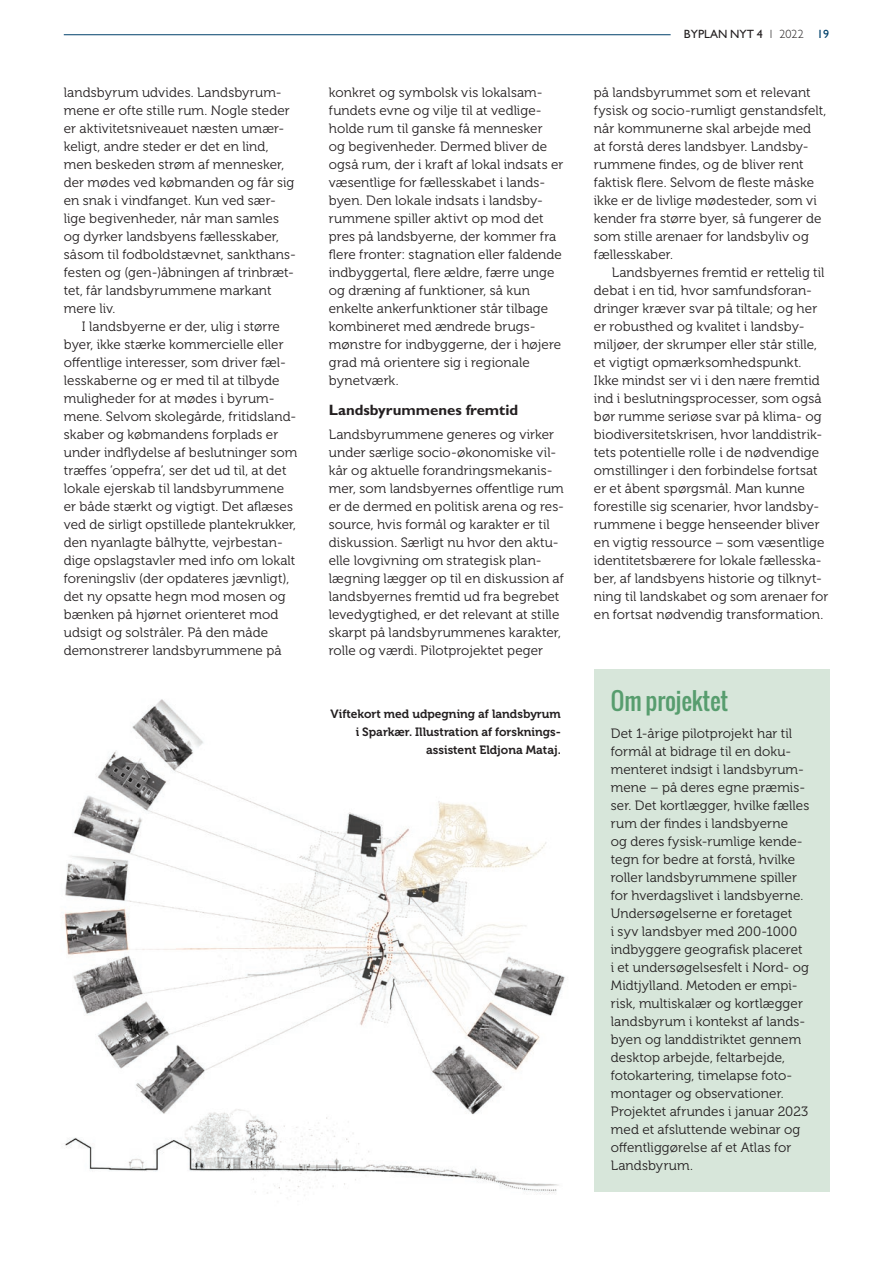
<style>
.page{position:relative;width:893px;height:1263px;background:#fff}
.page>*{position:absolute;margin:0;border:0;box-sizing:border-box;transform-origin:0 0}
.t1{font:23.85px "Oswald";letter-spacing:-.005em;color:#579d6e}
.t2{font:700 15px "Gill Sans Std";color:#231f20}
.t3{font:13.5px/18px "Museo 300";letter-spacing:.005em;color:#231f20}
.t4{font:12px/18px "Museo 700";color:#231f20;text-align:right}
.t5{font:12px "Gill Sans Std";color:#231f20}
.s1{font-weight:300}
.s2{color:#00416b}
</style>
<div class="page">
<img style="left:64px;top:699px;width:501px;height:497px">
<div style="left:594px;top:669px;width:235px;height:522px;background:#d7e6da"></div>
<hr style="left:64px;top:34px;width:607px;height:1px;background:#00416b">
<p class="t3" style="left:64px;top:84px;width:234px">landsbyrum udvides. Landsbyrum&shy;mene er ofte stille rum. Nogle steder er aktivitetsniveauet næsten umær&shy;keligt, andre steder er det en lind, men beskeden strøm af mennesker, der mødes ved købmanden og får sig en snak i vindfanget. Kun ved sær&shy;lige begivenheder, når man samles og dyrker landsbyens fællesskaber, såsom til fodboldstævnet, sankthans&shy;festen og (gen-)åbningen af trinbræt&shy;tet, får landsbyrummene markant mere liv.</p>
<p class="t3" style="left:64px;top:318px;width:235px;text-indent:18px">I landsbyerne er der, ulig i større byer, ikke stærke kommercielle eller offentlige interesser, som driver fæl&shy;lesskaberne og er med til at tilbyde muligheder for at mødes i byrum&shy;mene. Selvom skolegårde, fritidsland&shy;skaber og købmandens forplads er under indflydelse af beslutninger som træffes ’oppefra’, ser det ud til, at det lokale ejerskab til landsbyrummene er både stærkt og vigtigt. Det aflæses ved de sirligt opstillede plantekrukker, den nyanlagte bålhytte, vejrbestan&shy;dige opslagstavler med info om lokalt foreningsliv (der opdateres jævnligt), det ny opsatte hegn mod mosen og bænken på hjørnet orienteret mod udsigt og solstråler. På den måde demonstrerer landsbyrummene på</p>
<p class="t3" style="left:329px;top:84px;width:236px">konkret og symbolsk vis lokalsam&shy;fundets evne og vilje til at vedlige&shy;holde rum til ganske få mennesker<br>og begivenheder. Dermed bliver de også rum, der i kraft af lokal indsats er væsentlige for fællesskabet i lands&shy;byen. Den lokale indsats i landsby&shy;rummene spiller aktivt op mod det pres på landsbyerne, der kommer fra flere fronter: stagnation eller faldende indbyggertal, flere ældre, færre unge og dræning af funktioner, så kun enkelte ankerfunktioner står tilbage kombineret med ændrede brugs&shy;mønstre for indbyggerne, der i højere grad må orientere sig i regionale bynetværk.</p>
<p class="t2" style="left:329px;top:401px;width:191px">Landsbyrummenes fremtid</p>
<p class="t3" style="left:329px;top:426px;width:237px">Landsbyrummene generes og virker under særlige socio-økonomiske vil&shy;kår og aktuelle forandringsmekanis&shy;mer, som landsbyernes offentlige rum er de dermed en politisk arena og res&shy;source, hvis formål og karakter er til diskussion. Særligt nu hvor den aktu&shy;elle lovgivning om strategisk plan&shy;lægning lægger op til en diskussion af landsbyernes fremtid ud fra begrebet levedygtighed, er det relevant at stille skarpt på landsbyrummenes karakter, rolle og værdi. Pilotprojektet peger</p>
<p class="t4" style="left:331px;top:705px;width:232px">Viftekort med udpegning af landsbyrum i Sparkær. Illustration af forsknings&shy;assistent Eldjona Mataj.</p>
<p class="t5" style="left:684px;top:27px;width:147px">BYPLAN NYT 4 <span class="s1">1 2022</span> <span class="s2">19</span></p>
<p class="t3" style="left:594px;top:84px;width:234px">på landsbyrummet som et relevant fysisk og socio-rumligt genstandsfelt, når kommunerne skal arbejde med<br>at forstå deres landsbyer. Landsby&shy;rummene findes, og de bliver rent faktisk flere. Selvom de fleste måske ikke er de livlige mødesteder, som vi kender fra større byer, så fungerer de som stille arenaer for landsbyliv og fællesskaber.</p>
<p class="t3" style="left:594px;top:264px;width:236px;text-indent:18px">Landsbyernes fremtid er rettelig til debat i en tid, hvor samfundsforan&shy;dringer kræver svar på tiltale; og her er robusthed og kvalitet i landsby&shy;miljøer, der skrumper eller står stille, et vigtigt opmærksomhedspunkt.<br>Ikke mindst ser vi i den nære fremtid ind i beslutningsprocesser, som også bør rumme seriøse svar på klima- og biodiversitetskrisen, hvor landdistrik&shy;tets potentielle rolle i de nødvendige omstillinger i den forbindelse fortsat er et åbent spørgsmål. Man kunne forestille sig scenarier, hvor landsby&shy;rummene i begge henseender bliver en vigtig ressource – som væsentlige identitetsbærere for lokale fællesska&shy;ber, af landsbyens historie og tilknyt&shy;ning til landskabet og som arenaer for en fortsat nødvendig transformation.</p>
<h1 class="t1" style="left:611px;top:683px;width:119px">Om projektet</h1>
<p class="t3" style="left:611px;top:725px;width:200px">Det 1-årige pilotprojekt har til formål at bidrage til en doku&shy;menteret indsigt i landsbyrum&shy;mene – på deres egne præmis&shy;ser. Det kortlægger, hvilke fælles rum der findes i landsbyerne<br>og deres fysisk-rumlige kende&shy;tegn for bedre at forstå, hvilke roller landsbyrummene spiller for hverdagslivet i landsbyerne.<br>Undersøgelserne er foretaget<br>i syv landsbyer med 200-1000 indbyggere geografisk placeret<br>i et undersøgelsesfelt i Nord- og<br>Midtjylland. Metoden er empi&shy;risk, multiskalær og kortlægger landsbyrum i kontekst af lands&shy;byen og landdistriktet gennem desktop arbejde, feltarbejde, fotokartering, timelapse foto&shy;montager og observationer.<br>Projektet afrundes i januar 2023 med et afsluttende webinar og offentliggørelse af et Atlas for<br>Landsbyrum.</p>
</div>
